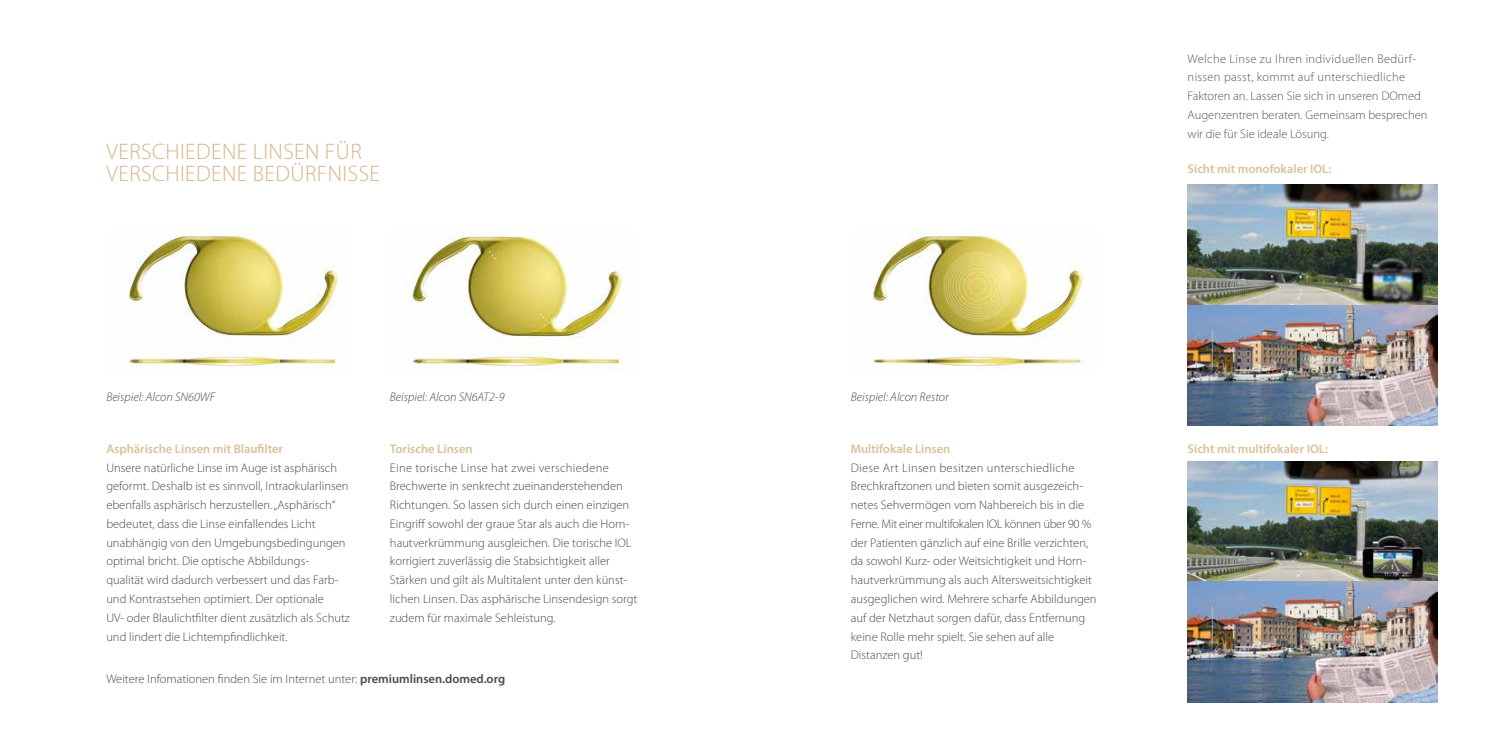
<style>
.page{position:relative;width:1489px;height:745px;background:#fff}
.page>*{position:absolute;margin:0;border:0;box-sizing:border-box;transform-origin:0 0}
.t1{font:300 22.5px/22.5px "Myriad Pro";letter-spacing:.02em;color:#d5b58a}
.t2{font:300 12.5px/18.8px "Myriad Pro";color:#4a4a49}
.t3{font:300 12.5px/18.8px "Myriad Pro";color:#575756}
.t4{font:600 12.5px "Myriad Pro";color:#dbc09b}
.t5{font:italic 300 12.5px "Myriad Pro";color:#4a4a49}
.s1{font-weight:600}
</style>
<div class="page">
<img style="left:411px;top:231px;width:212px;height:141px">
<img style="left:866px;top:230px;width:218px;height:142px">
<img style="left:123px;top:230px;width:215px;height:141px">
<img style="left:1187px;top:184px;width:250px;height:241px">
<img style="left:1187px;top:461px;width:250px;height:241px">
<h1 class="t1" style="left:107px;top:140px;width:275px">Verschi edene Li nsen für verschi edene Bedürfnisse</h1>
<p class="t5" style="left:106px;top:389px;width:110px">Beispiel: Alcon SN60WF</p>
<p class="t4" style="left:106px;top:440px;width:178px">Asphärische Linsen mit Blaufilter</p>
<p class="t2" style="left:106px;top:457px;width:245px">U nsere natürliche Linse im Auge ist asphärisch geformt. Deshalb ist es sinnvoll, Intraokularlinsen ebenfalls asphärisch herzustellen. „Asphärisch“ bedeutet, dass die Linse einfallendes Licht unabhängig von den U mgebungsbedingungen optimal bricht. Die optische Abbildungs-<br>qualität wird dadurch verbessert und das Farb&shy;und Kontrastsehen optimiert. Der optionale<br>UV- oder Blaulichtfilter dient zusätzlich als Schutz und lindert die Lichtempfindlichkeit.</p>
<p class="t5" style="left:390px;top:389px;width:116px">Beispiel: Alcon SN6AT2-9</p>
<p class="t4" style="left:390px;top:440px;width:84px">Torische Linsen</p>
<p class="t2" style="left:390px;top:457px;width:249px">Eine torische Linse hat zwei verschiedene Brechwerte in senkrecht zueinanderstehenden Richtungen. So lassen sich durch einen einzigen Eingriff sowohl der graue Star als auch die Horn&shy;hautverkrümmung ausgleichen. Die torische IOL korrigiert zuverlässig die Stabsichtigkeit aller Stärken und gilt als Multitalent unter den künst&shy;lichen Linsen. Das asphärische Linsendesign sorgt zudem für maximale Sehleistung.</p>
<p class="t2" style="left:106px;top:669px;width:400px">Weitere Infomationen finden Sie im Internet unter: <span class="s1">premiumlinsen.domed.org</span></p>
<p class="t5" style="left:850px;top:389px;width:99px">Beispiel: Alcon Restor</p>
<p class="t4" style="left:850px;top:440px;width:101px">Multifokale Linsen</p>
<p class="t2" style="left:850px;top:457px;width:247px">Diese Art Linsen besitzen unterschiedliche Brechkraftzonen und bieten somit ausgezeich&shy;netes Sehvermögen vom Nahbereich bis in die Ferne. Mit einer multifokalen IOL können über 90 % der Patienten gänzlich auf eine Brille verzichten, da sowohl Kurz- oder Weitsichtigkeit und Horn&shy;hautverkrümmung als auch Altersweitsichtigkeit ausgeglichen wird. Mehrere scharfe Abbildungen auf der Netzhaut sorgen dafür, dass Entfernung keine Rolle mehr spielt. Sie sehen auf alle Distanzen gut!</p>
<p class="t3" style="left:1187px;top:49px;width:241px">Welche Linse zu Ihren individuellen Bedürf&shy;nissen passt, kommt auf unterschiedliche Faktoren an. Lassen Sie sich in unseren DOmed Augenzentren beraten. Gemeinsam besprechen wir die für Sie ideale Lösung.</p>
<p class="t4" style="left:1187px;top:160px;width:145px">Sicht mit monofokaler IOL:</p>
<p class="t4" style="left:1187px;top:440px;width:142px">Sicht mit multifokaler IOL:</p>
</div>
